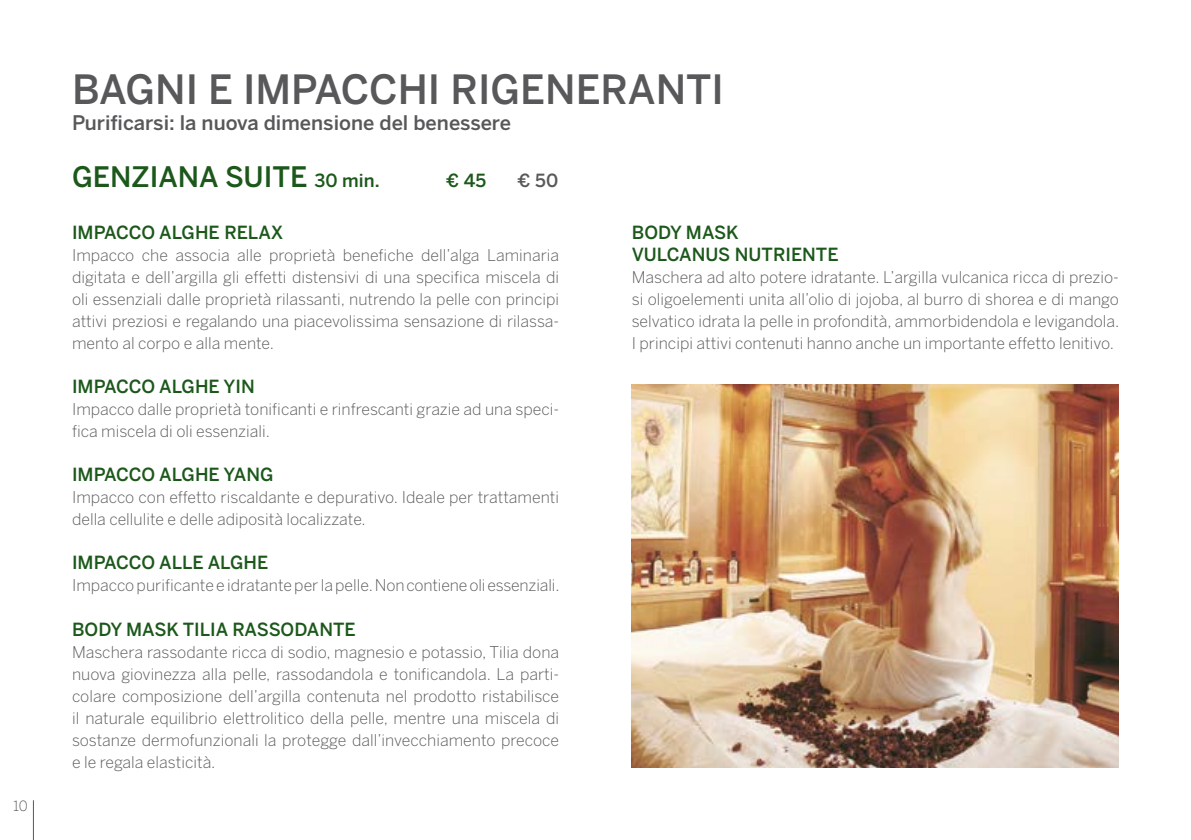
<style>
.page{position:relative;width:1191px;height:840px;background:#fff}
.page>*{position:absolute;margin:0;border:0;box-sizing:border-box;transform-origin:0 0}
.t1{font:500 40px "Benton Sans";color:#58585a}
.t2{font:500 28px "Benton Sans";color:#1b581a}
.t3{font:500 20px "Benton Sans";color:#58585a}
.t4{font:500 18px/22px "Benton Sans";letter-spacing:-.01em;color:#1b581a}
.t5{font:500 18px "Benton Sans";color:#58585a}
.t6{font:300 16px/22px "Benton Sans";color:#58585a;text-align:justify}
.t7{font:300 14px "Benton Sans";color:#58585a}
.s1{font-size:18px}
</style>
<div class="page">
<hr style="left:33px;top:799px;width:1px;height:40px;background:#58585a">
<img style="left:632px;top:384px;width:487px;height:383px">
<p class="t7" style="left:13px;top:797px;width:16px">10</p>
<h1 class="t1" style="left:72px;top:65px;width:246px">BAGNI E IMPACC</h1>
<h1 class="t1" style="left:398px;top:65px;width:149px">HI RIGENERANTI</h1>
<p class="t3" style="left:72px;top:111px;width:440px">PURIFICARSI: LA NUOVA DIMENSIONE DEL BENESSERE</p>
<h2 class="t2" style="left:72px;top:160px;width:309px">GENZIANA SUITE <span class="s1">30 MIN.</span></h2>
<p class="t4" style="left:446px;top:169px;width:42px">€ 45</p>
<p class="t5" style="left:517px;top:170px;width:42px">€ 50</p>
<p class="t4" style="left:72px;top:221px;width:212px">IM PACCO ALGH E RELAX</p>
<p class="t6" style="left:72px;top:244px;width:488px">Impacco che associa alle proprietà benefiche dell’alga Laminaria digitata e dell’argilla gli effetti distensivi di una specifica miscela di oli essenziali dalle proprietà rilassanti, nutrendo la pelle con principi attivi preziosi e regalando una piacevolissima sensazione di rilassa&shy;mento al corpo e alla mente.</p>
<p class="t4" style="left:72px;top:375px;width:184px">IM PACCO ALGH E YIN</p>
<p class="t6" style="left:72px;top:398px;width:488px">Impacco dalle proprietà tonificanti e rinfrescanti grazie ad una speci&shy;fica miscela di oli essenziali.</p>
<p class="t4" style="left:72px;top:463px;width:200px">IM PACCO ALGH E YANG</p>
<p class="t6" style="left:72px;top:486px;width:488px">Impacco con effetto riscaldante e depurativo. Ideale per trattamenti della cellulite e delle adiposità localizzate.</p>
<p class="t4" style="left:72px;top:551px;width:198px">IM PACCO ALLE ALGH E</p>
<p class="t6" style="left:72px;top:574px;width:489px">Impacco purificante e idratante per la pelle. Non contiene oli essenziali.</p>
<p class="t4" style="left:72px;top:617px;width:285px">BODY MASK TILIA RASSODANTE</p>
<p class="t6" style="left:72px;top:640px;width:488px">Maschera rassodante ricca di sodio, magnesio e potassio, Tilia dona nuova giovinezza alla pelle, rassodandola e tonificandola. La parti&shy;colare composizione dell’argilla contenuta nel prodotto ristabilisce il naturale equilibrio elettrolitico della pelle, mentre una miscela di sostanze dermofunzionali la protegge dall’invecchiamento precoce e le regala elasticità.</p>
<p class="t4" style="left:632px;top:221px;width:208px">BODY MASK<br>VULCANUS NUTRIENTE</p>
<p class="t6" style="left:632px;top:266px;width:489px">Maschera ad alto potere idratante. L’argilla vulcanica ricca di prezio&shy;si oligoelementi unita all’olio di jojoba, al burro di shorea e di mango selvatico idrata la pelle in profondità, ammorbidendola e levigandola.<br>I principi attivi contenuti hanno anche un importante effetto lenitivo.</p>
</div>
